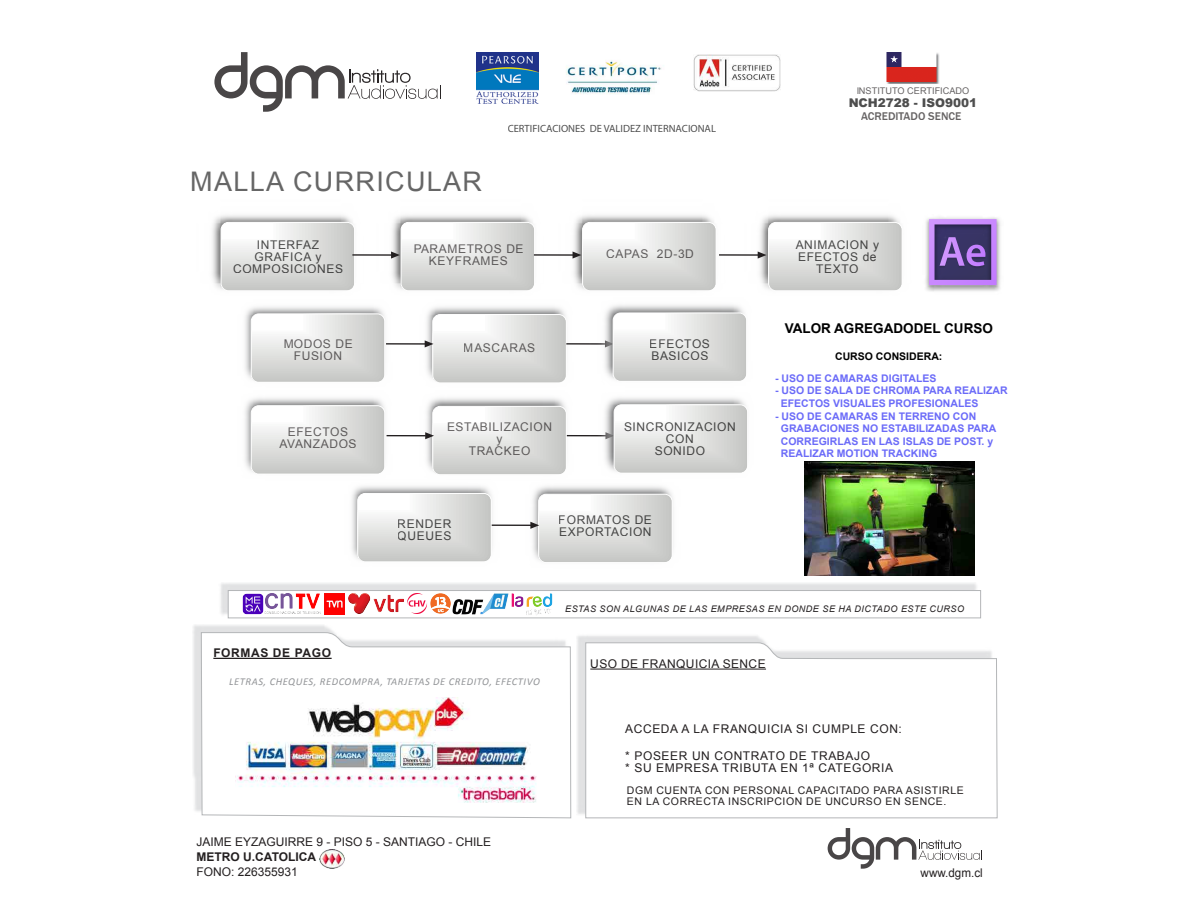
<style>
.page{position:relative;width:1188px;height:918px;background:#fff}
.page>*{position:absolute;margin:0;border:0;box-sizing:border-box;transform-origin:0 0}
.t1{font:27px "Arial";letter-spacing:.05em;color:#666}
.t2{font:700 13.5px "Arial";color:#000}
.t3{font:12px/12px "Arial";letter-spacing:.05em;color:#231f20;text-align:center}
.t4{font:12px/12px "Arial";letter-spacing:.05em;color:#000;text-align:center}
.t5{font:12px "Arial";color:#231f20}
.t6{font:900 12px "Arial";color:#000}
.t7{font:12px "Arial";letter-spacing:.03em;color:#231f20}
.t8{font:700 12px "Arial";color:#231f20}
.t9{font:700 12px "Arial";letter-spacing:.05em;color:#231f20}
.t10{font:500 11.55px "Franklin Gothic";color:#231f20}
.t11{font:700 10.5px/12.6px "Arial";color:#0808f4}
.t12{font:10.5px/10.5px "Arial";letter-spacing:.05em;color:#231f20}
.t13{font:italic 10.5px "Calibri";letter-spacing:.05em;color:#939598}
.t14{font:10.5px "Myriad Pro";color:#000}
.t15{font:700 10.5px "Arial";color:#000}
.t16{font:italic 9.15px "Arial";letter-spacing:.05em;color:#231f20}
.t17{font:9.15px "Arial";color:#231f20}
</style>
<div class="page">
<img style="left:193px;top:625px;width:141px;height:186px">
<svg style="left:201px;top:632px;width:370px;height:186px"></svg>
<svg style="left:585px;top:484px;width:413px;height:334px"></svg>
<hr style="left:213px;top:658px;width:119px;height:1px;background:#231f20">
<img style="left:236px;top:697px;width:301px;height:105px">
<hr style="left:590px;top:669px;width:176px;height:1px;background:#231f20">
<img style="left:212px;top:215px;width:129px;height:40px">
<svg style="left:221px;top:222px;width:120px;height:33px"></svg>
<div style="left:221px;top:222px;width:134px;height:69px;border:1px solid #fff;border-radius:8px"></div>
<img style="left:767px;top:215px;width:133px;height:7px">
<img style="left:212px;top:255px;width:129px;height:91px">
<svg style="left:251px;top:314px;width:124px;height:32px"></svg>
<div style="left:251px;top:314px;width:134px;height:68px;border:1px solid #fff;border-radius:8px"></div>
<img style="left:585px;top:215px;width:182px;height:39px">
<img style="left:341px;top:215px;width:244px;height:127px">
<svg style="left:573px;top:222px;width:143px;height:32px"></svg>
<hr style="left:534px;top:254px;width:39px;height:2px;background:#231f20">
<svg style="left:391px;top:222px;width:144px;height:69px"></svg>
<hr style="left:352px;top:254px;width:40px;height:2px;background:#231f20">
<svg style="left:758px;top:222px;width:144px;height:69px"></svg>
<svg style="left:425px;top:315px;width:129px;height:31px"></svg>
<hr style="left:386px;top:343px;width:39px;height:2px;background:#231f20">
<img style="left:554px;top:254px;width:242px;height:91px">
<svg style="left:605px;top:313px;width:142px;height:32px"></svg>
<div style="left:613px;top:313px;width:134px;height:69px;border:1px solid #fff;border-radius:8px"></div>
<svg style="left:358px;top:525px;width:124px;height:35px;background:#d6d7d5"></svg>
<div style="left:358px;top:493px;width:133px;height:69px;border:1px solid #fff;border-radius:8px"></div>
<img style="left:482px;top:523px;width:243px;height:59px">
<img style="left:245px;top:346px;width:130px;height:179px">
<svg style="left:251px;top:406px;width:124px;height:68px"></svg>
<div style="left:251px;top:406px;width:134px;height:68px;border:1px solid #fff;border-radius:8px"></div>
<img style="left:375px;top:346px;width:179px;height:179px">
<svg style="left:425px;top:406px;width:129px;height:69px"></svg>
<hr style="left:387px;top:435px;width:39px;height:1px;background:#231f20">
<img style="left:554px;top:345px;width:244px;height:178px">
<svg style="left:606px;top:405px;width:142px;height:68px"></svg>
<div style="left:614px;top:405px;width:134px;height:68px;border:1px solid #fff;border-radius:8px"></div>
<svg style="left:530px;top:494px;width:142px;height:69px"></svg>
<hr style="left:492px;top:525px;width:39px;height:1px;background:#231f20">
<img style="left:805px;top:462px;width:169px;height:114px">
<img style="left:320px;top:849px;width:24px;height:19px">
<svg style="left:828px;top:828px;width:154px;height:41px"></svg>
<svg style="left:214px;top:52px;width:227px;height:60px"></svg>
<img style="left:476px;top:52px;width:62px;height:52px">
<img style="left:566px;top:60px;width:96px;height:34px">
<img style="left:925px;top:217px;width:76px;height:75px">
<svg style="left:929px;top:219px;width:68px;height:66px;background:#7356a1"></svg>
<img style="left:220px;top:582px;width:759px;height:35px">
<div style="left:228px;top:590px;width:753px;height:28px;background:#fff;border:1px solid #b4b6b8"></div>
<img style="left:346px;top:589px;width:59px;height:28px">
<img style="left:432px;top:593px;width:16px;height:21px">
<img style="left:448px;top:588px;width:69px;height:31px">
<img style="left:242px;top:593px;width:79px;height:22px">
<img style="left:510px;top:591px;width:45px;height:25px">
<img style="left:324px;top:594px;width:20px;height:20px">
<img style="left:693px;top:54px;width:88px;height:37px">
<img style="left:402px;top:594px;width:30px;height:19px">
<h1 class="t1" style="left:190px;top:163px;width:293px">MALLA CURRICULAR</h1>
<p class="t14" style="left:508px;top:122px;width:210px">CERTIFICACIONES DE VALIDEZ INTERNACIONAL</p>
<p class="t4" style="left:233px;top:238px;width:111px">INTERFAZ<br>GRAFICA y<br>COMPOSICIONES</p>
<p class="t3" style="left:606px;top:247px;width:89px">CAPAS 2D-3D</p>
<p class="t3" style="left:413px;top:243px;width:112px">PARAMETROS DE<br>KEYFRAMES</p>
<p class="t3" style="left:283px;top:337px;width:71px">MODOS DE<br>FUSION</p>
<p class="t3" style="left:279px;top:426px;width:79px">EFECTOS<br>AVANZADOS</p>
<p class="t3" style="left:464px;top:342px;width:73px">MASCARAS</p>
<p class="t4" style="left:650px;top:337px;width:62px;text-align:left">EFECTOS<br>BASICOS</p>
<p class="t3" style="left:447px;top:421px;width:107px">ESTABILIZACION y<br>TRACKEO</p>
<p class="t4" style="left:624px;top:421px;width:113px">SINCRONIZACION<br>CON<br>SONIDO</p>
<p class="t4" style="left:398px;top:518px;width:55px;text-align:left">RENDER<br>QUEUES</p>
<p class="t4" style="left:559px;top:513px;width:95px;text-align:left">FORMATOS DE<br>EXPORTACION</p>
<p class="t17" style="left:856px;top:85px;width:114px">INSTITUTO CERTIFICADO</p>
<p class="t6" style="left:848px;top:91px;width:130px">NCH2728 - ISO9001</p>
<p class="t6" style="left:848px;top:94px;width:130px">NCH2728 - ISO9001</p>
<p class="t10" style="left:863px;top:103px;width:102px">ACREDITADO SENCE</p>
<p class="t10" style="left:882px;top:103px;width:66px">ACREDITADO</p>
<p class="t10" style="left:861px;top:109px;width:102px">ACREDITADO SENCE</p>
<p class="t4" style="left:796px;top:238px;width:85px">ANIMACION y<br>EFECTOS de<br>TEXTO</p>
<p class="t2" style="left:785px;top:320px;width:210px">VALOR AGREGADODEL CURSO</p>
<p class="t15" style="left:835px;top:350px;width:109px">CURSO CONSIDERA:</p>
<p class="t11" style="left:775px;top:372px;width:163px">- USO DE CAMARAS DIGITALES</p>
<p class="t11" style="left:781px;top:385px;width:228px;text-indent:-6px">- USO DE SALA DE CHROMA PARA REALIZAR<br>EFECTOS VISUALES PROFESIONALES</p>
<p class="t11" style="left:781px;top:410px;width:217px;text-indent:-6px">- USO DE CAMARAS EN TERRENO CON<br>GRABACIONES NO ESTABILIZADAS PARA<br>CORREGIRLAS EN LAS ISLAS DE POST. y<br>REALIZAR MOTION TRACKING</p>
<p class="t9" style="left:213px;top:645px;width:119px">FORMAS DE PAGO</p>
<p class="t13" style="left:229px;top:674px;width:312px">LETRAS, CHEQUES, REDCOMPRA, TARJETAS DE CREDITO, EFECTIVO</p>
<p class="t16" style="left:565px;top:603px;width:401px">ESTAS SON ALGUNAS DE LAS EMPRESAS EN DONDE SE HA DICTADO ESTE CURSO</p>
<p class="t7" style="left:590px;top:656px;width:177px">USO DE FRANQUICIA SENCE</p>
<p class="t3" style="left:625px;top:716px;width:278px;line-height:26.4px;text-align:left">ACCEDA A LA FRANQUICIA SI CUMPLE CON: * POSEER UN CONTRATO DE TRABAJO</p>
<p class="t3" style="left:625px;top:761px;width:269px">* SU EMPRESA TRIBUTA EN 1ª CATEGORIA</p>
<p class="t12" style="left:627px;top:785px;width:338px">DGM CUENTA CON PERSONAL CAPACITADO PARA ASISTIRLE<br>EN LA CORRECTA INSCRIPCION DE UNCURSO EN SENCE.</p>
<p class="t5" style="left:197px;top:834px;width:296px">JAIME EYZAGUIRRE 9 - PISO 5 - SANTIAGO - CHILE</p>
<p class="t8" style="left:197px;top:849px;width:121px">METRO U.CATOLICA</p>
<p class="t5" style="left:197px;top:864px;width:103px">FONO: 226355931</p>
<p class="t3" style="left:921px;top:867px;width:64px">www.dgm.cl</p>
</div>
